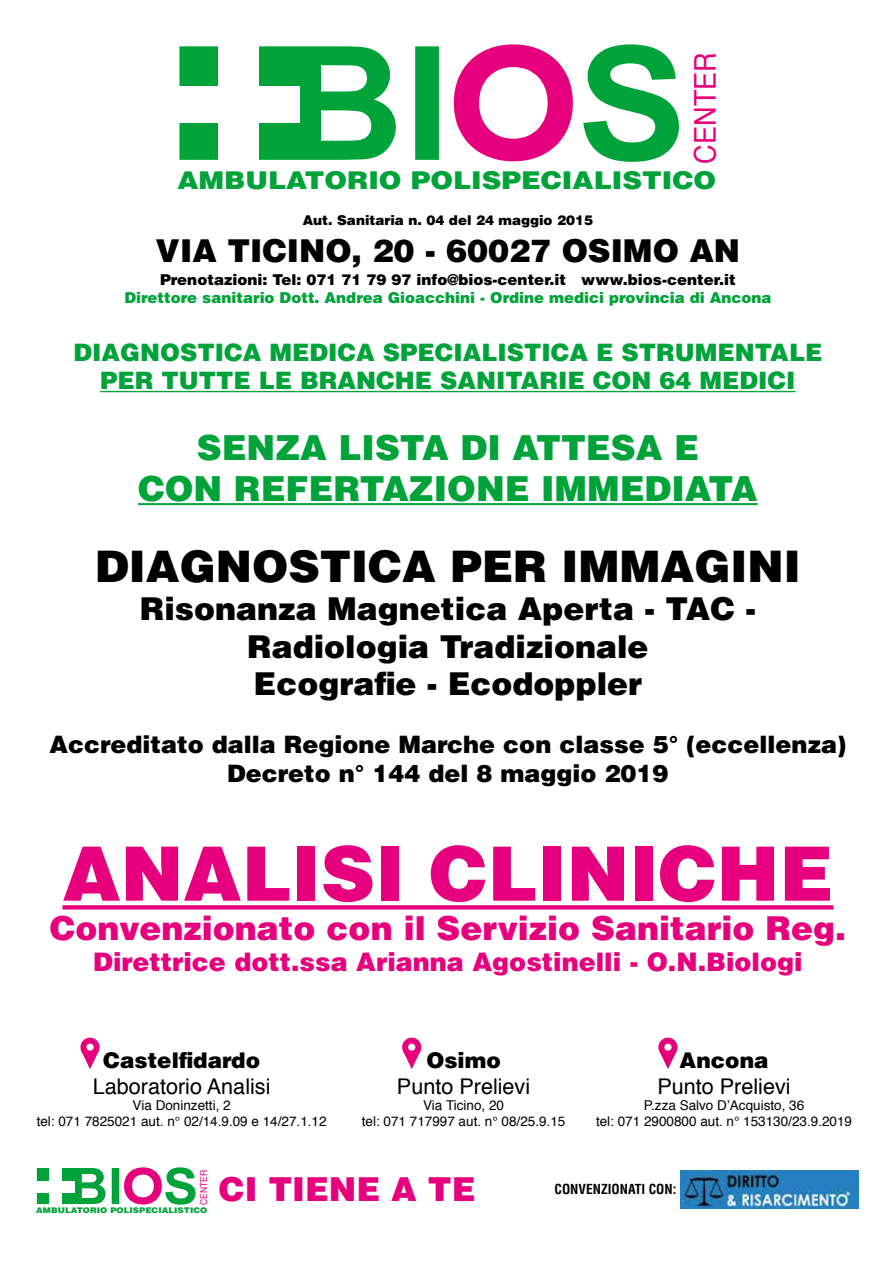
<style>
.page{position:relative;width:893px;height:1263px;background:#fff}
.page>*{position:absolute;margin:0;border:0;box-sizing:border-box;transform-origin:0 0}
.t1{font:900 75px "Helvetica";color:#e6007d}
.t2{font:900 43.5px "Helvetica";color:#000}
.t3{font:900 34.5px/41.4px "Helvetica";color:#00a339;text-align:center}
.t4{font:900 33px "Helvetica";color:#e6007d}
.t5{font:900 31.5px/37.8px "Helvetica";color:#000;text-align:center}
.t6{font:30px "Helvetica";color:#e6007d;scale:.9 1}
.t7{font:900 25.5px "Helvetica";color:#e6007d}
.t8{font:900 24.45px "Helvetica";color:#00a339;scale:1.11 1}
.t9{font:900 24px/28.8px "Helvetica";color:#00a339;text-align:center}
.t10{font:900 24px/28.8px "Helvetica";color:#000;text-align:center}
.t11{font:21.6px "Helvetica";color:#000}
.t12{font:900 21.6px "Helvetica";color:#000}
.t13{font:900 15px "Helvetica";color:#00a339}
.t14{font:900 15px "Helvetica";color:#000}
.t15{font:13.5px/16.2px "Helvetica";color:#000;text-align:center}
.t16{font:900 13.5px "Helvetica";color:#000}
.t17{font:700 condensed 13.5px "Helvetica";color:#000}
.t18{font:9.6px "Helvetica";color:#e6007d;scale:.9 1}
.t19{font:900 7.8px "Helvetica";color:#00a339;scale:1.11 1}
</style>
<div class="page">
<hr style="left:100px;top:391px;width:696px;height:1px;background:#00a339">
<hr style="left:138px;top:503px;width:620px;height:2px;background:#00a339">
<svg style="left:62px;top:905px;width:771px;height:4px;background:#e70f84"></svg>
<svg style="left:583px;top:44px;width:96px;height:118px"></svg>
<svg style="left:179px;top:46px;width:260px;height:114px"></svg>
<div style="left:219px;top:44px;width:40px;height:116px;background:#fff"></div>
<div style="left:178px;top:87px;width:122px;height:36px;background:#fff"></div>
<svg style="left:454px;top:44px;width:119px;height:117px"></svg>
<svg style="left:37px;top:1167px;width:159px;height:38px"></svg>
<img style="left:680px;top:1171px;width:179px;height:37px">
<div style="left:80px;top:1037px;width:20px;height:20px;background:#e6007d;border-radius:50%"></div>
<div style="left:86px;top:1043px;width:8px;height:8px;background:#fff;border-radius:50%"></div>
<svg style="left:81px;top:1051px;width:18px;height:18px"></svg>
<div style="left:402px;top:1037px;width:19px;height:20px;background:#e6007d;border-radius:50%"></div>
<div style="left:408px;top:1043px;width:7px;height:8px;background:#fff;border-radius:50%"></div>
<svg style="left:403px;top:1051px;width:18px;height:18px"></svg>
<div style="left:658px;top:1037px;width:19px;height:20px;background:#e6007d;border-radius:50%"></div>
<div style="left:664px;top:1043px;width:8px;height:8px;background:#fff;border-radius:50%"></div>
<svg style="left:659px;top:1051px;width:18px;height:18px"></svg>
<h3 class="t6" style="left:682px;top:164px;width:125px;rotate:-90deg">CENTER</h3>
<h3 class="t8" style="left:177px;top:164px;width:487px">AMBULATORIO POLISPECIALISTICO</h3>
<p class="t16" style="left:303px;top:211px;width:292px">Aut. Sanitaria n. 04 del 24 maggio 2015</p>
<h3 class="t5" style="left:156px;top:231px;width:586px">VIA TICINO, 20 - 60027 OSIMO AN</h3>
<p class="t14" style="left:160px;top:270px;width:577px">Prenotazioni: Tel: 071 71 79 97 info@bios-center.it www.bios-center.it</p>
<p class="t13" style="left:124px;top:288px;width:648px">Direttore sanitario Dott. Andrea Gioacchini - Ordine medici provincia di Ancona</p>
<h3 class="t9" style="left:73px;top:337px;width:750px">DIAGNOSTICA MEDICA SPECIALISTICA E STRUMENTALE<br>PER TUTTE LE BRANCHE SANITARIE CON 64 MEDICI</h3>
<h3 class="t3" style="left:138px;top:425px;width:621px">SENZA LISTA DI ATTESA E<br>CON REFERTAZIONE IMMEDIATA</h3>
<h2 class="t2" style="left:95px;top:538px;width:707px">DIAGNOSTICA PER IMMAGINI</h2>
<h3 class="t5" style="left:140px;top:589px;width:618px">Risonanza Magnetica Aperta - TAC -<br>Radiologia Tradizionale<br>Ecografie - Ecodoppler</h3>
<h3 class="t10" style="left:49px;top:729px;width:798px">Accreditato dalla Regione Marche con classe 5° (eccellenza)<br>Decreto n° 144 del 8 maggio 2019</h3>
<h1 class="t1" style="left:62px;top:825px;width:772px">ANALISI CLINICHE</h1>
<h3 class="t4" style="left:50px;top:907px;width:798px">Convenzionato con il Servizio Sanitario Reg.</h3>
<h3 class="t7" style="left:93px;top:945px;width:711px">Direttrice dott.ssa Arianna Agostinelli - O.N.Biologi</h3>
<h3 class="t12" style="left:103px;top:1046px;width:158px">Castelfidardo</h3>
<h3 class="t11" style="left:93px;top:1070px;width:179px">Laboratorio Analisi</h3>
<p class="t15" style="left:37px;top:1098px;width:291px">Via Doninzetti, 2<br>tel: 071 7825021 aut. n° 02/14.9.09 e 14/27.1.12</p>
<h3 class="t12" style="left:426px;top:1046px;width:76px">Osimo</h3>
<h3 class="t11" style="left:397px;top:1070px;width:135px">Punto Prelievi</h3>
<p class="t15" style="left:362px;top:1098px;width:205px">Via Ticino, 20<br>tel: 071 717997 aut. n° 08/25.9.15</p>
<h3 class="t12" style="left:680px;top:1046px;width:90px">Ancona</h3>
<h3 class="t11" style="left:657px;top:1070px;width:135px">Punto Prelievi</h3>
<p class="t15" style="left:596px;top:1098px;width:258px">P.zza Salvo D’Acquisto, 36<br>tel: 071 2900800 aut. n° 153130/23.9.2019</p>
<p class="t18" style="left:196px;top:1205px;width:41px;rotate:-90deg">CENTER</p>
<h3 class="t4" style="left:219px;top:1167px;width:258px">CI TIENE A TE</h3>
<p class="t17" style="left:555px;top:1181px;width:123px">CONVENZIONATI CON:</p>
<p class="t19" style="left:36px;top:1205px;width:156px">AMBULATORIO POLISPECIALISTICO</p>
</div>
